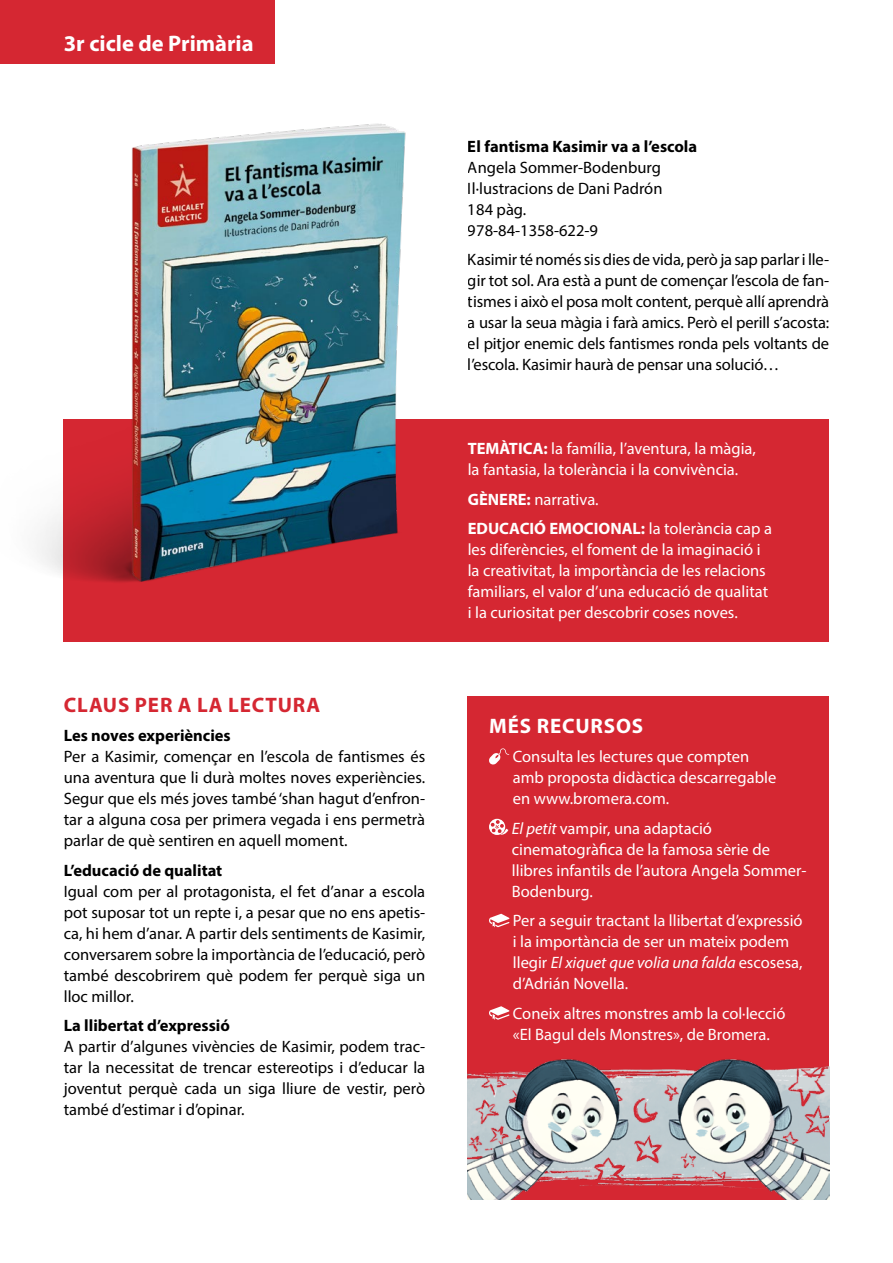
<style>
.page{position:relative;width:893px;height:1263px;background:#fff}
.page>*{position:absolute;margin:0;border:0;box-sizing:border-box;transform-origin:0 0}
.t1{font:700 22.5px "Myriad Pro";color:#fff}
.Títol_Claus_1{font:700 21px "Myriad Pro";letter-spacing:.04em;color:#d52732}
.t2{font:700 21px "Myriad Pro";letter-spacing:.04em;color:#fff}
.Text{font:16.5px/21px "Myriad Pro";color:#000;text-align:justify}
.Temàtica__gènere{font:16.5px/21px "Myriad Pro";color:#fff}
.Títol_Claus_2{font:700 16.5px "Myriad Pro";color:#000}
.s1{font-weight:700}
.s2{font-style:italic}
</style>
<div class="page">
<div style="left:64px;top:419px;width:765px;height:223px;background:#d52732"></div>
<div style="left:468px;top:696px;width:361px;height:503px;background:#d52732"></div>
<div style="left:0;top:0;width:275px;height:64px;background:#d52732"></div>
<img style="left:37px;top:123px;width:369px;height:481px">
<svg style="left:489px;top:748px;width:20px;height:17px"></svg>
<svg style="left:489px;top:819px;width:19px;height:16px"></svg>
<svg style="left:489px;top:914px;width:20px;height:13px"></svg>
<svg style="left:489px;top:1006px;width:20px;height:14px"></svg>
<img style="left:468px;top:1059px;width:361px;height:140px">
<h1 class="t1" style="left:64px;top:29px;width:191px">3r cicle de Primària</h1>
<p class="Títol_Claus_1" style="left:64px;top:691px;width:258px">CLAUS PER A LA LECTURA</p>
<p class="Títol_Claus_2" style="left:64px;top:725px;width:168px">Les noves experiències</p>
<p class="Text" style="left:64px;top:746px;width:363px">Per a Kasimir, començar en l’escola de fantismes és una aventura que li durà moltes noves experiències.<br>Segur que els més joves també ‘shan hagut d’enfron&shy;tar a alguna cosa per primera vegada i ens permetrà parlar de què sentiren en aquell moment.</p>
<p class="Títol_Claus_2" style="left:64px;top:859px;width:160px">L’educació de qualitat</p>
<p class="Text" style="left:64px;top:880px;width:363px">Igual com per al protagonista, el fet d’anar a escola pot suposar tot un repte i, a pesar que no ens apetis&shy;ca, hi hem d’anar. A partir dels sentiments de Kasimir, conversarem sobre la importància de l’educació, però també descobrirem què podem fer perquè siga un lloc millor.</p>
<p class="Títol_Claus_2" style="left:64px;top:1015px;width:168px">La llibertat d’expressió</p>
<p class="Text" style="left:64px;top:1036px;width:363px">A partir d’algunes vivències de Kasimir, podem trac&shy;tar la necessitat de trencar estereotips i d’educar la joventut perquè cada un siga lliure de vestir, però també d’estimar i d’opinar.</p>
<p class="Títol_Claus_2" style="left:468px;top:135px;width:231px">El fantisma Kasimir va a l’escola</p>
<p class="Text" style="left:468px;top:156px;width:196px;text-align:left">Angela Sommer-Bodenburg<br>Il·lustracions de Dani Padrón<br>184 pàg.<br>978-84-1358-622-9</p>
<p class="Text" style="left:468px;top:249px;width:363px">Kasimir té només sis dies de vida, però ja sap parlar i lle&shy;gir tot sol. Ara està a punt de començar l’escola de fan&shy;tismes i això el posa molt content, perquè allí aprendrà a usar la seua màgia i farà amics. Però el perill s’acosta: el pitjor enemic dels fantismes ronda pels voltants de l’escola. Kasimir haurà de pensar una solució…</p>
<p class="Temàtica__gènere" style="left:468px;top:438px;width:290px"><span class="s1">TEMÀTICA:</span> la família, l’aventura, la màgia, la fantasia, la tolerància i la convivència.</p>
<p class="Temàtica__gènere" style="left:468px;top:488px;width:132px"><span class="s1">GÈNERE:</span> narrativa.</p>
<p class="Temàtica__gènere" style="left:468px;top:518px;width:306px"><span class="s1">EDUCACIÓ EMOCIONAL:</span> la tolerància cap a les diferències, el foment de la imaginació i la creativitat, la importància de les relacions familiars, el valor d’una educació de qualitat i la curiositat per descobrir coses noves.</p>
<p class="t2" style="left:489px;top:712px;width:156px">MÉS RECURSOS</p>
<p class="Temàtica__gènere" style="left:513px;top:746px;width:265px">Consulta les lectures que compten amb proposta didàctica descarregable en www.bromera.com.</p>
<p class="Temàtica__gènere" style="left:512px;top:818px;width:296px"><span class="s2">El petit</span> vampir, una adaptació cinematogràfica de la famosa sèrie de llibres infantils de l’autora Angela Sommer-<br>Bodenburg.</p>
<p class="Temàtica__gènere" style="left:513px;top:910px;width:291px">Per a seguir tractant la llibertat d’expressió i la importància de ser un mateix podem llegir <span class="s2">El xiquet que volia una falda</span> escosesa, d’Adrián Novella.</p>
<p class="Temàtica__gènere" style="left:513px;top:1003px;width:274px">Coneix altres monstres amb la col·lecció «El Bagul dels Monstres», de Bromera.</p>
</div>
